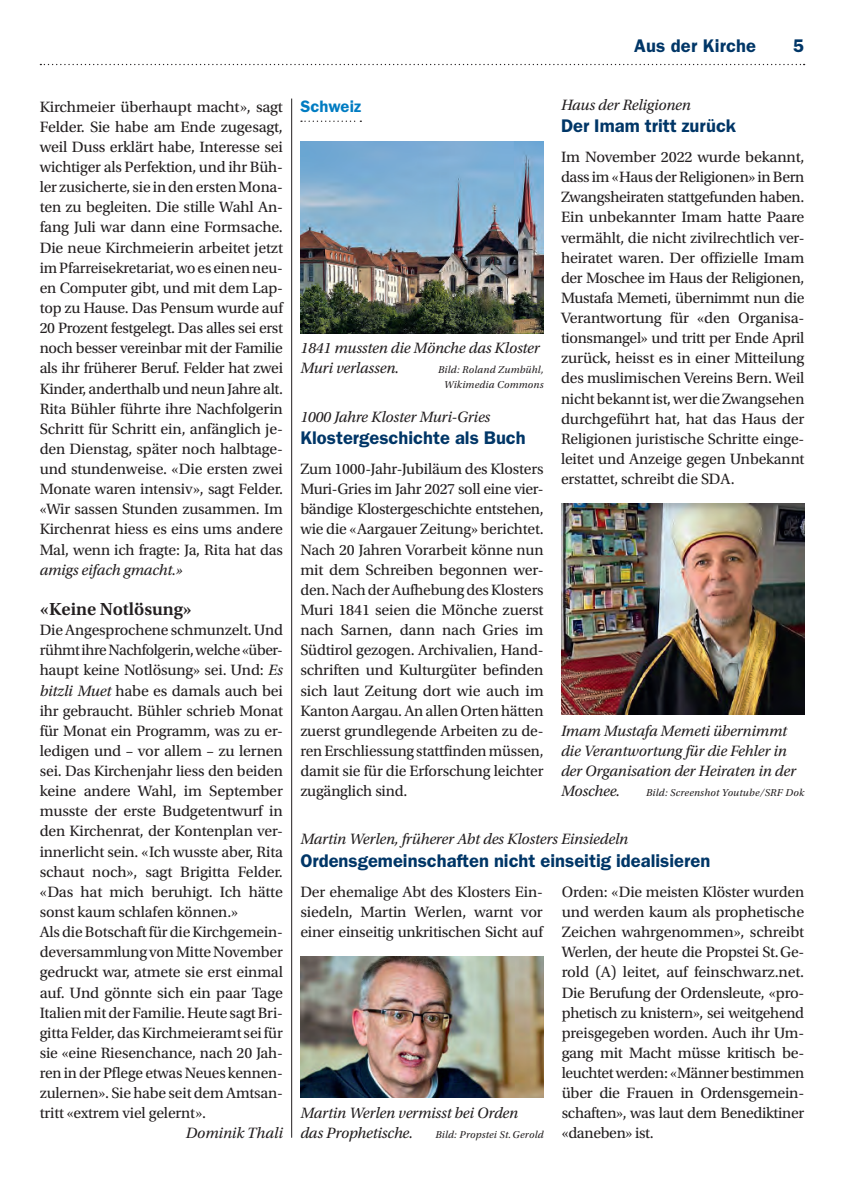
<style>
.page{position:relative;width:844px;height:1191px;background:#fff}
.page>*{position:absolute;margin:0;border:0;box-sizing:border-box;transform-origin:0 0}
.t1{font:600 18.38px "ITC Franklin Gothic Std";color:#003667}
.t2{font:600 18.38px "Utopia Std";color:#231f20}
.t3{font:600 16.62px "ITC Franklin Gothic Std";letter-spacing:.005em;color:#007cc2}
.t4{font:15.75px/20.1px "Utopia Std";letter-spacing:-.01em;color:#231f20;text-align:justify}
.t5{font:italic 15.75px/20.1px "Utopia Std";letter-spacing:-.01em;color:#231f20}
.t6{font:italic 10.5px/14.2px "Utopia Std";letter-spacing:.02em;color:#231f20;text-align:center}
.s1{font-style:italic}
</style>
<div class="page">
<svg style="left:40px;top:64px;width:764px;height:1px"></svg>
<img style="left:300px;top:141px;width:243px;height:193px">
<svg style="left:301px;top:121px;width:60px;height:1px"></svg>
<img style="left:561px;top:503px;width:243px;height:212px">
<img style="left:300px;top:956px;width:243px;height:141px">
<hr style="left:291px;top:99px;width:1px;height:1038px;background:#231f20">
<p class="t1" style="left:634px;top:34px;width:123px">Aus der Kirche</p>
<p class="t1" style="left:793px;top:34px;width:13px">5</p>
<p class="t4" style="left:40px;top:97px;width:245px">Kirchmeier überhaupt macht», sagt Felder. Sie habe am Ende zugesagt, weil Duss erklärt habe, Interesse sei wichtiger als Perfektion, und ihr Büh&shy;ler zusicherte, sie in den ersten Mona&shy;ten zu begleiten. Die stille Wahl An&shy;fang Juli war dann eine Formsache.<br>Die neue Kirchmeierin arbeitet jetzt im Pfarreisekretariat, wo es einen neu&shy;en Computer gibt, und mit dem Lap&shy;top zu Hause. Das Pensum wurde auf 20 Prozent festgelegt. Das alles sei erst noch besser vereinbar mit der Familie als ihr früherer Beruf. Felder hat zwei Kinder, anderthalb und neun Jahre alt.<br>Rita Bühler führte ihre Nachfolgerin Schritt für Schritt ein, anfänglich je&shy;den Dienstag, später noch halbtage&shy;und stundenweise. «Die ersten zwei Monate waren intensiv», sagt Felder. «Wir sassen Stunden zusammen. Im Kirchenrat hiess es eins ums andere Mal, wenn ich fragte: Ja, Rita hat das</p>
<p class="t5" style="left:40px;top:560px;width:145px">amigs eifach gmacht.»</p>
<p class="t2" style="left:40px;top:598px;width:154px">«Keine Notlösung»</p>
<p class="t4" style="left:40px;top:620px;width:245px;text-align:left">Die Angesprochene schmunzelt. Und rühmt ihre Nachfolgerin, welche «über&shy;haupt keine Notlösung» sei. Und: <span class="s1">Es bitzli Muet</span> habe es damals auch bei ihr gebraucht. Bühler schrieb Monat für Monat ein Programm, was zu er&shy;ledigen und – vor allem – zu lernen sei. Das Kirchenjahr liess den beiden keine andere Wahl, im September musste der erste Budgetentwurf in den Kirchenrat, der Kontenplan ver&shy;innerlicht sein. «Ich wusste aber, Rita schaut noch», sagt Brigitta Felder. «Das hat mich beruhigt. Ich hätte sonst kaum schlafen können.»<br>Als die Botschaft für die Kirchgemein&shy;deversammlung von Mitte November gedruckt war, atmete sie erst einmal auf. Und gönnte sich ein paar Tage Italien mit der Familie. Heute sagt Bri&shy;gitta Felder, das Kirchmeieramt sei für sie «eine Riesenchance, nach 20 Jah&shy;ren in der Pflege etwas Neues kennen&shy;zulernen». Sie habe seit dem Amtsan&shy;tritt «extrem viel gelernt».</p>
<p class="t5" style="left:186px;top:1123px;width:99px">Dominik Thali</p>
<p class="t3" style="left:300px;top:96px;width:62px">Schweiz</p>
<p class="t5" style="left:300px;top:338px;width:241px">1841 mussten die Mönche das Kloster<br>Muri verlassen.</p>
<p class="t6" style="left:438px;top:363px;width:107px">Bild: Roland Zumbühl,<br>Wikimedia Commons</p>
<p class="t5" style="left:300px;top:407px;width:191px">1000 Jahre Kloster Muri-Gries</p>
<p class="t1" style="left:300px;top:427px;width:227px">Klostergeschichte als Buch</p>
<p class="t4" style="left:300px;top:459px;width:245px">Zum 1000-Jahr-Jubiläum des Klosters Muri-Gries im Jahr 2027 soll eine vier&shy;bändige Klostergeschichte entstehen, wie die «Aargauer Zeitung» berichtet.<br>Nach 20 Jahren Vorarbeit könne nun mit dem Schreiben begonnen wer&shy;den. Nach der Aufhebung des Klosters Muri 1841 seien die Mönche zuerst nach Sarnen, dann nach Gries im Südtirol gezogen. Archivalien, Hand&shy;schriften und Kulturgüter befinden sich laut Zeitung dort wie auch im Kanton Aargau. An allen Orten hätten zuerst grundlegende Arbeiten zu de&shy;ren Erschliessung stattfinden müssen, damit sie für die Erforschung leichter zugänglich sind.</p>
<p class="t5" style="left:561px;top:95px;width:131px">Haus der Religionen</p>
<p class="t1" style="left:561px;top:115px;width:177px">Der Imam tritt zurück</p>
<p class="t4" style="left:561px;top:147px;width:245px">Im November 2022 wurde bekannt, dass im «Haus der Religionen» in Bern Zwangsheiraten stattgefunden haben.<br>Ein unbekannter Imam hatte Paare vermählt, die nicht zivilrechtlich ver&shy;heiratet waren. Der offizielle Imam der Moschee im Haus der Religionen, Mustafa Memeti, übernimmt nun die Verantwortung für «den Organisa&shy;tionsmangel» und tritt per Ende April zurück, heisst es in einer Mitteilung des muslimischen Vereins Bern. Weil nicht bekannt ist, wer die Zwangsehen durchgeführt hat, hat das Haus der Religionen juristische Schritte einge&shy;leitet und Anzeige gegen Unbekannt erstattet, schreibt die SDA.</p>
<p class="t5" style="left:561px;top:721px;width:236px">Imam Mustafa Memeti übernimmt die Verantwortung für die Fehler in der Organisation der Heiraten in der<br>Moschee.</p>
<p class="t6" style="left:646px;top:786px;width:160px">Bild: Screenshot Youtube/SRF Dok</p>
<p class="t5" style="left:300px;top:829px;width:329px">Martin Werlen, früherer Abt des Klosters Einsiedeln</p>
<p class="t1" style="left:300px;top:849px;width:411px">Ordensgemeinschaften nicht einseitig idealisieren</p>
<p class="t4" style="left:300px;top:882px;width:244px">Der ehemalige Abt des Klosters Ein&shy;siedeln, Martin Werlen, warnt vor einer einseitig unkritischen Sicht auf</p>
<p class="t4" style="left:561px;top:882px;width:244px">Orden: «Die meisten Klöster wurden und werden kaum als prophetische Zeichen wahrgenommen», schreibt Werlen, der heute die Propstei St.Ge&shy;rold (A) leitet, auf feinschwarz.net.<br>Die Berufung der Ordensleute, «pro&shy;phetisch zu knistern», sei weitgehend preisgegeben worden. Auch ihr Um&shy;gang mit Macht müsse kritisch be&shy;leuchtet werden: «Männer bestimmen über die Frauen in Ordensgemein&shy;schaften», was laut dem Benediktiner «daneben» ist.</p>
<p class="t5" style="left:300px;top:1103px;width:219px">Martin Werlen vermisst bei Orden das Prophetische.</p>
<p class="t6" style="left:435px;top:1128px;width:110px">Bild: Propstei St.Gerold</p>
</div>
